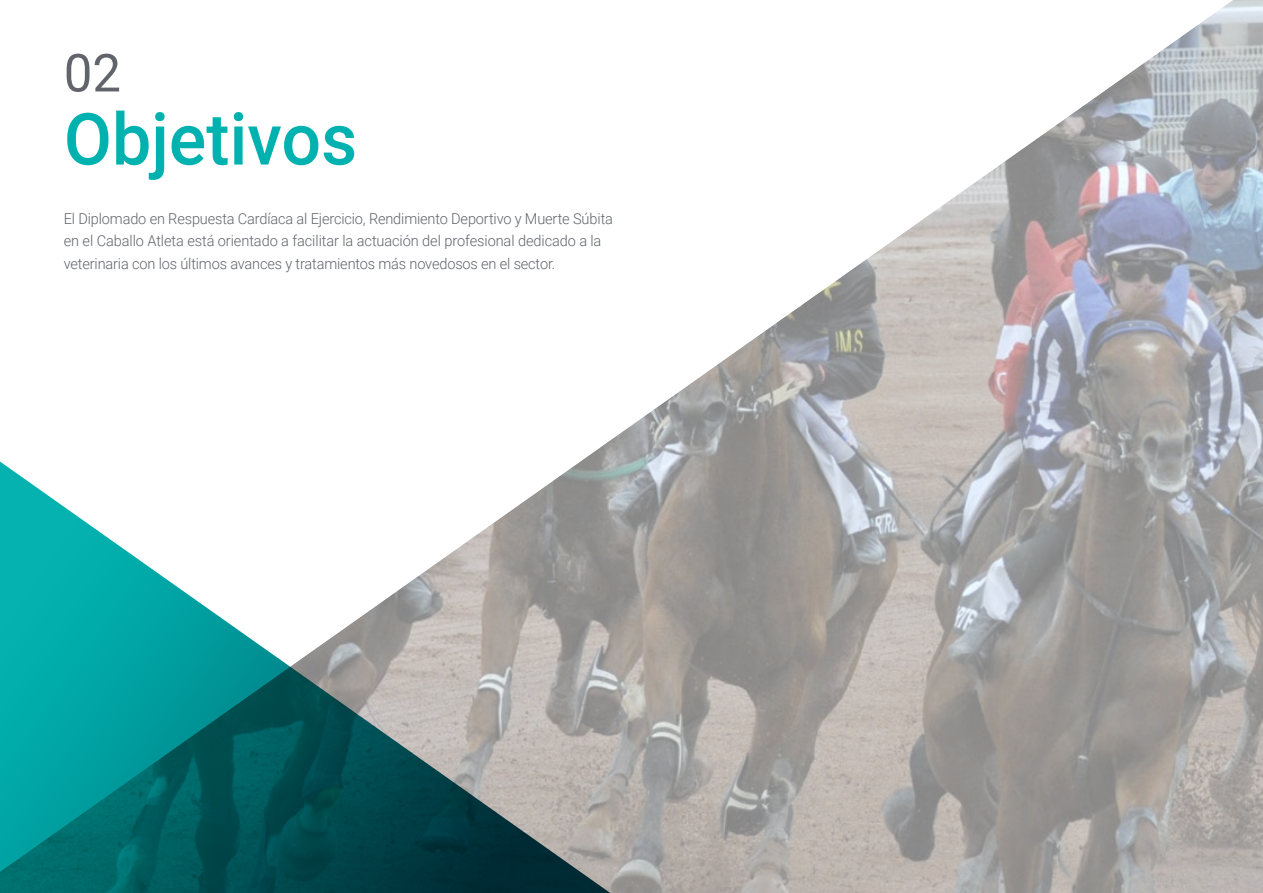
<style>
.page{position:relative;width:1263px;height:893px;background:#fff}
.page>*{position:absolute;margin:0;border:0;box-sizing:border-box;transform-origin:0 0}
.t1{font:500 72px "Roboto";color:#00b2af}
.t2{font:52.5px "Roboto";color:#61646a}
.t3{font:300 15px/22.5px "Roboto";letter-spacing:-.01em;color:#61646a}
</style>
<div class="page">
<img style="left:603px;top:0;width:660px;height:893px">
<svg style="left:0;top:446px;width:640px;height:447px"></svg>
<h2 class="t2" style="left:64px;top:36px;width:59px">02</h2>
<h1 class="t1" style="left:64px;top:89px;width:295px">Objetivos</h1>
<p class="t3" style="left:64px;top:207px;width:551px">El Diplomado en Respuesta Cardíaca al Ejercicio, Rendimiento Deportivo y Muerte Súbita en el Caballo Atleta está orientado a facilitar la actuación del profesional dedicado a la veterinaria con los últimos avances y tratamientos más novedosos en el sector.</p>
</div>
